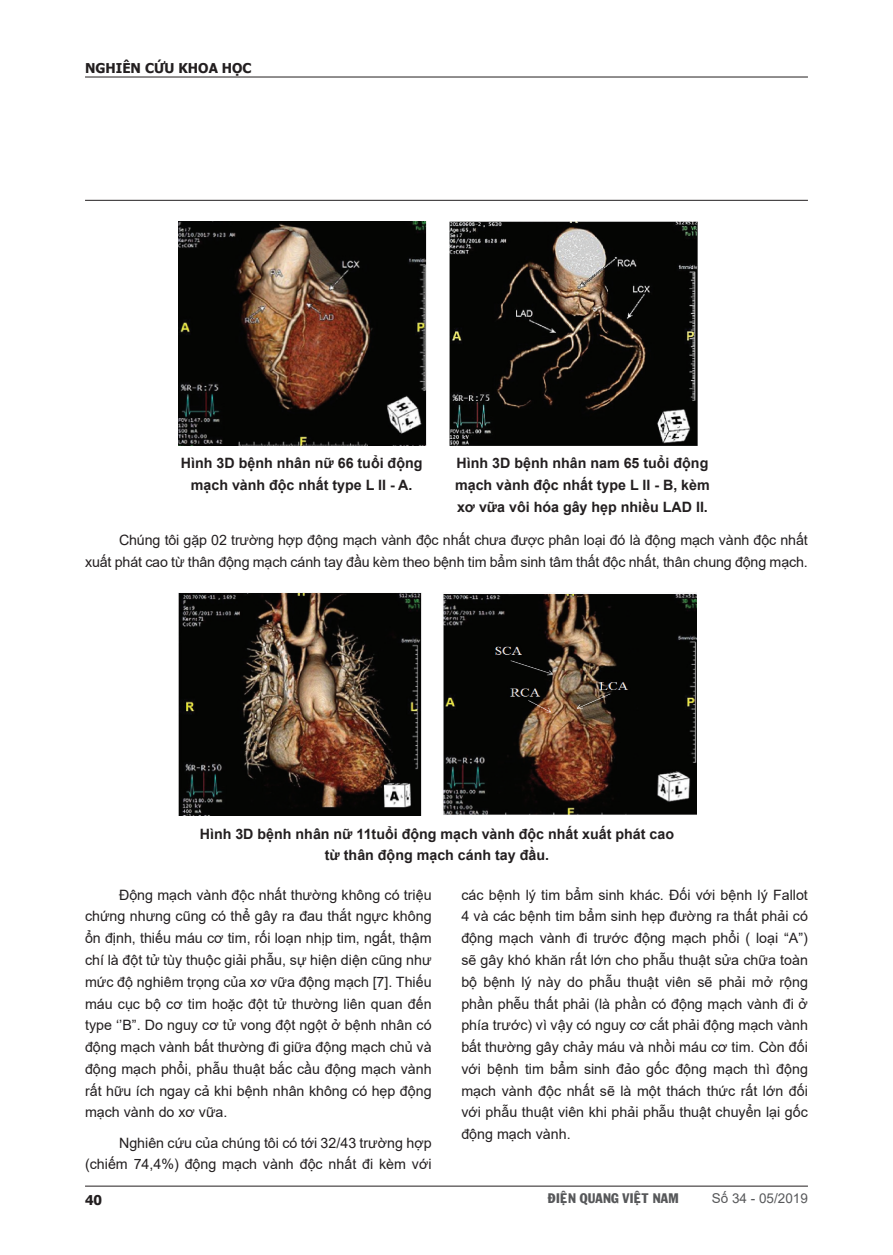
<style>
.page{position:relative;width:893px;height:1255px;background:#fff}
.page>*{position:absolute;margin:0;border:0;box-sizing:border-box;transform-origin:0 0}
.t1{font:14.25px/21.8px "Arial";color:#231f20;text-align:right}
.t2{font:700 14.25px/21.8px "Arial";color:#231f20;text-align:center}
.t3{font:700 13.5px "Tahoma";color:#231f20}
.t4{font:13.5px "VNI Franko";color:#57585a}
.t5{font:13.5px "Arial";color:#57585a}
</style>
<div class="page">
<hr style="left:85px;top:1185px;width:723px;height:1px;background:#231f20">
<hr style="left:85px;top:77px;width:723px;height:1px;background:#231f20">
<hr style="left:85px;top:200px;width:723px;height:1px;background:#231f20">
<img style="left:178px;top:221px;width:519px;height:225px">
<img style="left:178px;top:592px;width:518px;height:223px">
<p class="t3" style="left:85px;top:59px;width:168px">NGHIÊN CỨU KHOA HỌC</p>
<p class="t2" style="left:181px;top:452px;width:243px">Hình 3D bệnh nhân nữ 66 tuổi động mạch vành độc nhất type L II - A.</p>
<p class="t2" style="left:455px;top:452px;width:256px;text-align:justify">Hình 3D bệnh nhân nam 65 tuổi động mạch vành độc nhất type L II - B, kèm xơ vữa vôi hóa gây hẹp nhiều LAD II.</p>
<p class="t1" style="left:85px;top:529px;width:724px">Chúng tôi gặp 02 trường hợp động mạch vành độc nhất chưa được phân loại đó là động mạch vành độc nhất<br>xuất phát cao từ thân động mạch cánh tay đầu kèm theo bệnh tim bẩm sinh tâm thất độc nhất, thân chung động mạch.</p>
<p class="t2" style="left:200px;top:823px;width:476px">Hình 3D bệnh nhân nữ 11tuổi động mạch vành độc nhất xuất phát cao</p>
<p class="t2" style="left:325px;top:844px;width:226px">từ thân động mạch cánh tay đầu.</p>
<p class="t1" style="left:85px;top:883px;width:348px;text-align:justify;text-indent:34px">Động mạch vành độc nhất thường không có triệu chứng nhưng cũng có thể gây ra đau thắt ngực không ổn định, thiếu máu cơ tim, rối loạn nhịp tim, ngất, thậm chí là đột tử tùy thuộc giải phẫu, sự hiện diện cũng như mức độ nghiêm trọng của xơ vữa động mạch [7]. Thiếu máu cục bộ cơ tim hoặc đột tử thường liên quan đến type ‘’B”. Do nguy cơ tử vong đột ngột ở bệnh nhân có động mạch vành bất thường đi giữa động mạch chủ và động mạch phổi, phẫu thuật bắc cầu động mạch vành rất hữu ích ngay cả khi bệnh nhân không có hẹp động mạch vành do xơ vữa.</p>
<p class="t1" style="left:85px;top:1131px;width:348px">Nghiên cứu của chúng tôi có tới 32/43 trường hợp (chiếm 74,4%) động mạch vành độc nhất đi kèm với</p>
<p class="t1" style="left:461px;top:883px;width:348px;text-align:justify">các bệnh lý tim bẩm sinh khác. Đối với bệnh lý Fallot 4 và các bệnh tim bẩm sinh hẹp đường ra thất phải có động mạch vành đi trước động mạch phổi ( loại “A”) sẽ gây khó khăn rất lớn cho phẫu thuật sửa chữa toàn bộ bệnh lý này do phẫu thuật viên sẽ phải mở rộng phần phễu thất phải (là phần có động mạch vành đi ở phía trước) vì vậy có nguy cơ cắt phải động mạch vành bất thường gây chảy máu và nhồi máu cơ tim. Còn đối với bệnh tim bẩm sinh đảo gốc động mạch thì động mạch vành độc nhất sẽ là một thách thức rất lớn đối với phẫu thuật viên khi phải phẫu thuật chuyển lại gốc động mạch vành.</p>
<p class="t3" style="left:85px;top:1190px;width:19px">40</p>
<p class="t4" style="left:548px;top:1187px;width:132px">ÑIEÄN QUANG VIEÄT NAM</p>
<p class="t5" style="left:712px;top:1188px;width:98px">Số 34 - 05/2019</p>
</div>
